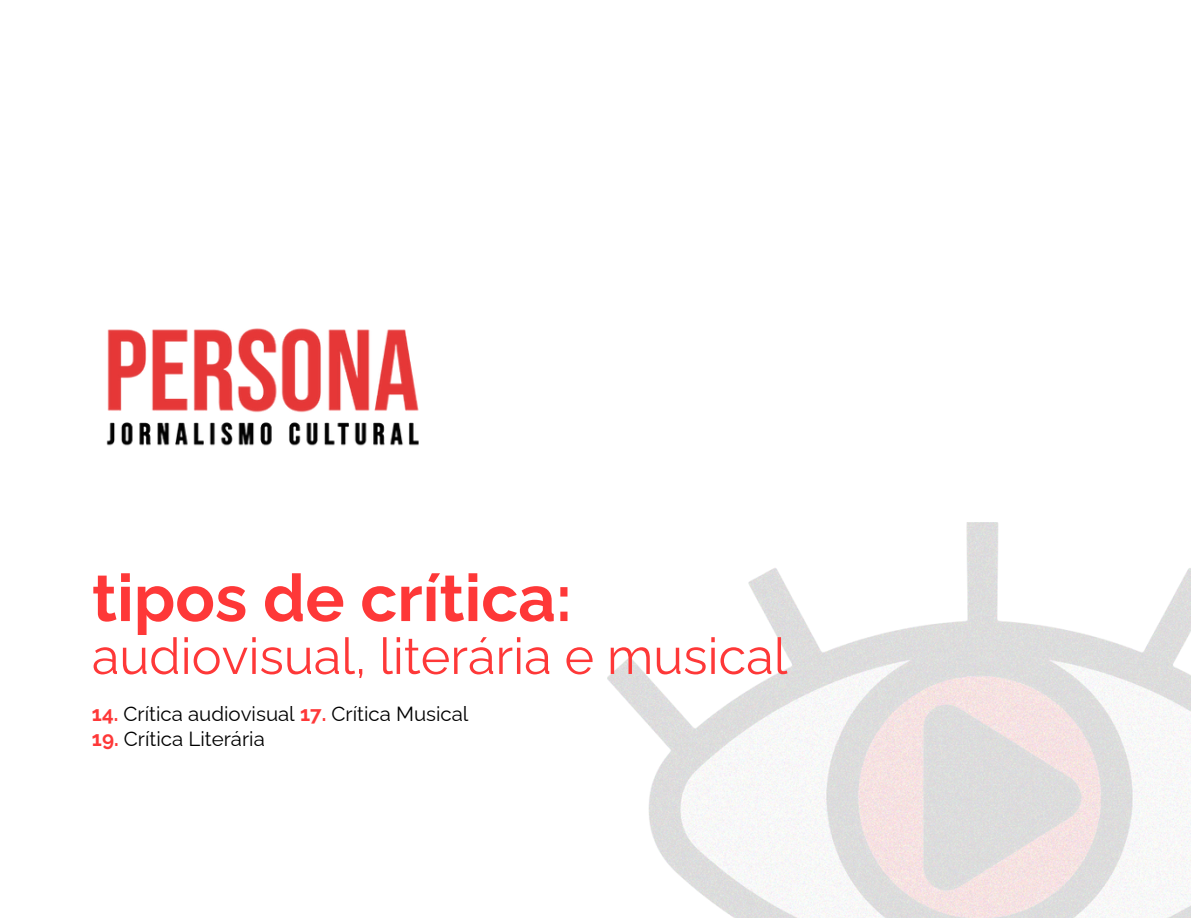
<style>
.page{position:relative;width:1191px;height:918px;background:#fff}
.page>*{position:absolute;margin:0;border:0;box-sizing:border-box;transform-origin:0 0}
.t1{font:700 65.55px "Raleway";color:#fe3838}
.t2{font:50.4px "Raleway";color:#fe3838}
.t3{font:20.4px "Raleway";color:#000}
.s1{font-weight:700;color:#fe3838}
</style>
<div class="page">
<img style="left:607px;top:522px;width:583px;height:396px">
<img style="left:106px;top:328px;width:313px;height:118px">
<p class="t1" style="left:92px;top:559px;width:481px">tipos de crítica:</p>
<p class="t2" style="left:92px;top:627px;width:697px">audiovisual, literária e musical</p>
<p class="t3" style="left:92px;top:702px;width:378px"><span class="s1">14.</span> Crítica audiovisual <span class="s1">17.</span> Crítica Musical</p>
<p class="t3" style="left:92px;top:727px;width:174px"><span class="s1">19.</span> Crítica Literária</p>
</div>
